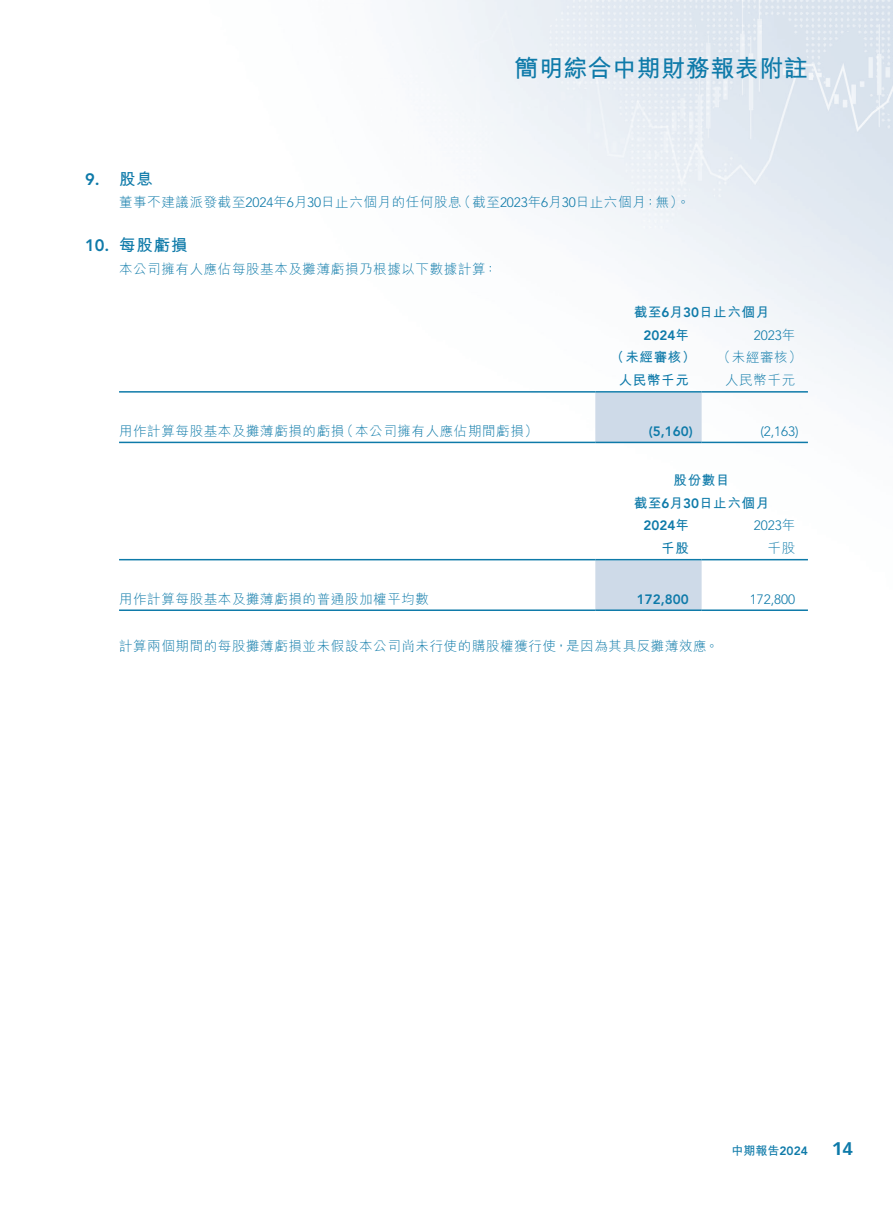
<style>
.page{position:relative;width:893px;height:1212px;background:#fff}
.page>*{position:absolute;margin:0;border:0;box-sizing:border-box;transform-origin:0 0}
.t1{font:700 24px "M Hei HK";letter-spacing:.02em;color:#0e7aa9}
.t2{font:700 18px "Vectora LT Std";color:#0e7aa9}
.t3{font:700 16.5px "M Hei HK";letter-spacing:.05em;color:#0e7aa9}
.t4{font:800 16.5px "Avenir LT Std";color:#0e7aa9}
.t5{font:300 13.5px "M Hei HK";letter-spacing:.045em;color:#0e7aa9}
.t6{font:700 13.5px/22.5px "M Hei HK";letter-spacing:.05em;color:#0e7aa9;text-align:center}
.t7{font:300 13.5px "Avenir LT Std";letter-spacing:-.005em;color:#0e7aa9}
.t8{font:800 13.5px "Avenir LT Std";color:#0e7aa9}
.t9{font:700 12px "M Hei HK";color:#0e7aa9}
.s1{font-family:"Avenir LT Std"}
.s2{font-family:"Avenir LT Std";font-weight:800}
.s3{font-family:"M Hei HK"}
.s4{font-family:"M Hei HK";font-weight:700}
.s5{font-family:"Adobe Song Std"}
</style>
<div class="page">
<img style="left:119px;top:0;width:774px;height:561px">
<div style="left:595px;top:393px;width:107px;height:49px;background:#cedae8"></div>
<hr style="left:119px;top:391px;width:476px;height:2px;background:#0e7aa9">
<hr style="left:595px;top:391px;width:107px;height:2px;background:#0e7aa9">
<hr style="left:702px;top:391px;width:106px;height:2px;background:#0e7aa9">
<hr style="left:119px;top:442px;width:476px;height:1px;background:#0e7aa9">
<hr style="left:595px;top:442px;width:107px;height:1px;background:#0e7aa9">
<hr style="left:702px;top:442px;width:106px;height:1px;background:#0e7aa9">
<div style="left:595px;top:560px;width:107px;height:49px;background:#cedae8"></div>
<hr style="left:119px;top:559px;width:476px;height:1px;background:#0e7aa9">
<hr style="left:595px;top:559px;width:107px;height:1px;background:#0e7aa9">
<hr style="left:702px;top:559px;width:106px;height:1px;background:#0e7aa9">
<hr style="left:119px;top:609px;width:476px;height:2px;background:#0e7aa9">
<hr style="left:595px;top:609px;width:107px;height:2px;background:#0e7aa9">
<hr style="left:702px;top:609px;width:106px;height:2px;background:#0e7aa9">
<h1 class="t1" style="left:514px;top:51px;width:295px">簡明綜合中期財務報表附註</h1>
<p class="t4" style="left:85px;top:169px;width:16px">9.</p>
<p class="t4" style="left:85px;top:236px;width:26px">10.</p>
<p class="t3" style="left:119px;top:167px;width:35px">股息</p>
<p class="t5" style="left:458px;top:195px;width:234px">（截至<span class="s1">2023</span>年月<span class="s1">6 30</span>日止六個月：無。(</p>
<p class="t5" style="left:119px;top:195px;width:344px">董事不建議派發截至<span class="s1">2024</span>年月<span class="s1">6 30</span>日止六個月的任何股息</p>
<p class="t3" style="left:119px;top:233px;width:70px">每股虧損</p>
<p class="t5" style="left:119px;top:262px;width:380px">本公司擁有人應佔每股基本及攤薄虧損乃根據以下數據計算：</p>
<p class="t6" style="left:634px;top:300px;width:137px">截至月<span class="s2">6 30</span>日止六個月</p>
<p class="t7" style="left:754px;top:327px;width:43px">2023<span class="s3">年</span></p>
<p class="t8" style="left:643px;top:327px;width:47px">2024<span class="s4">年</span></p>
<p class="t6" style="left:611px;top:345px;width:87px">（未經審核）</p>
<p class="t6" style="left:619px;top:367px;width:72px">人民幣千元</p>
<p class="t5" style="left:717px;top:350px;width:86px">（未經審核(</p>
<p class="t5" style="left:725px;top:373px;width:71px">人民幣千元</p>
<p class="t5" style="left:340px;top:424px;width:199px">（本公司擁有人應佔期間虧損(</p>
<p class="t5" style="left:119px;top:424px;width:227px">用作計算每股基本及攤薄虧損的虧損</p>
<p class="t8" style="left:649px;top:423px;width:45px">)5,160(</p>
<p class="t7" style="left:760px;top:423px;width:40px">)2,163(</p>
<p class="t6" style="left:634px;top:468px;width:137px">股份數目<br>截至月<span class="s2">6 30</span>日止六個月</p>
<p class="t7" style="left:754px;top:518px;width:43px">2023<span class="s3">年</span></p>
<p class="t8" style="left:643px;top:517px;width:47px">2024<span class="s4">年</span></p>
<p class="t6" style="left:661px;top:535px;width:29px">千股</p>
<p class="t5" style="left:767px;top:541px;width:29px">千股</p>
<p class="t5" style="left:119px;top:592px;width:312px">用作計算每股基本及攤薄虧損的普通股加權平均數</p>
<p class="t5" style="left:119px;top:639px;width:601px">計算兩個期間的每股攤薄虧損並未假設本公司<span class="s5">尚</span>未行使的購股權獲行使，是因為其具反攤薄效應。</p>
<p class="t8" style="left:637px;top:591px;width:53px">172,800</p>
<p class="t7" style="left:750px;top:591px;width:47px">172,800</p>
<p class="t9" style="left:731px;top:1141px;width:78px">中期報告<span class="s2">2024</span></p>
<h2 class="t2" style="left:832px;top:1137px;width:23px">14</h2>
</div>
